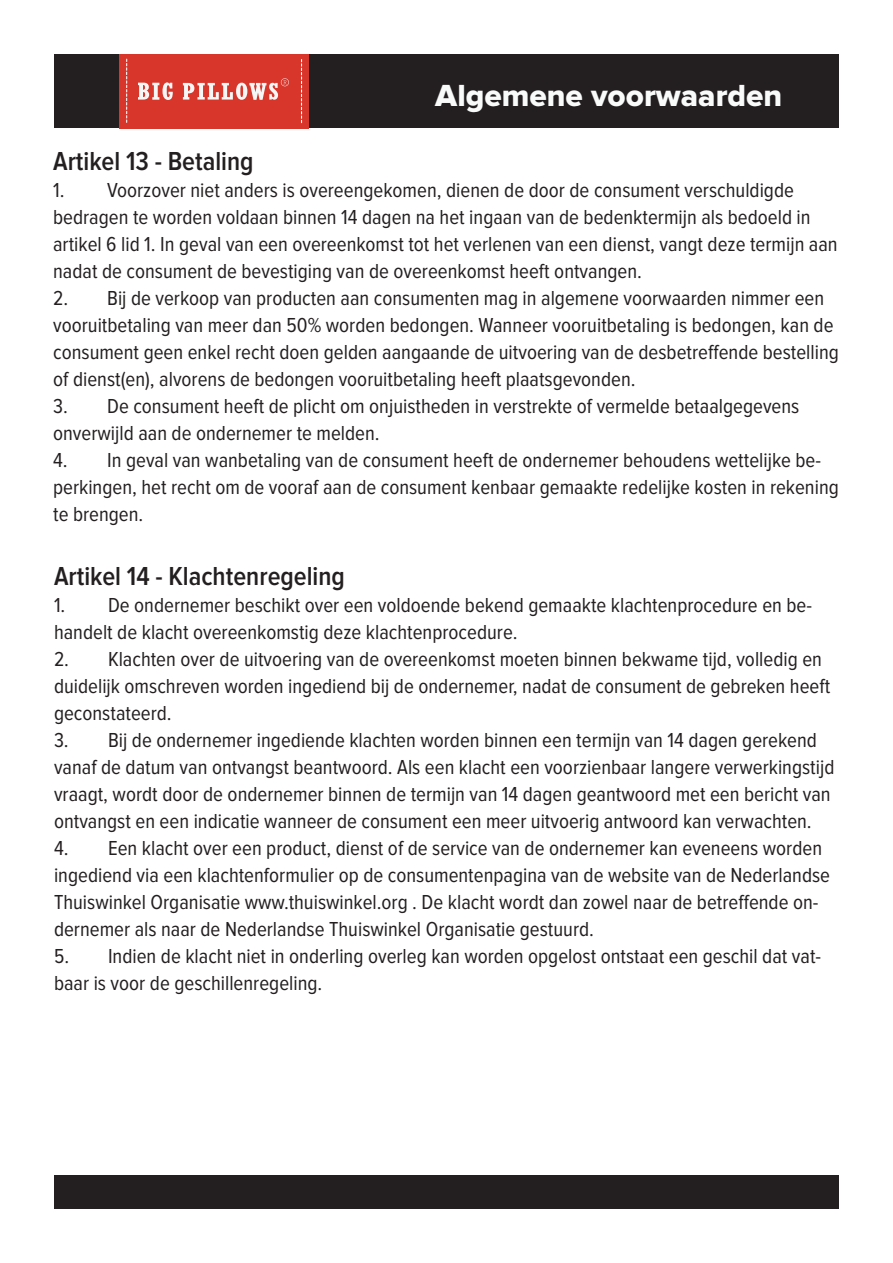
<style>
.page{position:relative;width:893px;height:1263px;background:#fff}
.page>*{position:absolute;margin:0;border:0;box-sizing:border-box;transform-origin:0 0}
.t1{font:31.65px "Proxima Nova Extrabld";color:#f9fafa}
.t2{font:600 27px "Proxima Nova Cond";color:#231f20}
.t3{font:21px/27px "Proxima Nova Cond";color:#231f20}
</style>
<div class="page">
<div style="left:54px;top:54px;width:785px;height:74px;background:#231f20"></div>
<div style="left:119px;top:54px;width:190px;height:74px;background:#d9362b"></div>
<svg style="left:183px;top:78px;width:106px;height:22px"></svg>
<svg style="left:138px;top:82px;width:35px;height:18px"></svg>
<svg style="left:301px;top:59px;width:1px;height:64px"></svg>
<svg style="left:126px;top:58px;width:1px;height:65px"></svg>
<div style="left:54px;top:1175px;width:785px;height:34px;background:#231f20"></div>
<h1 class="t1" style="left:435px;top:81px;width:349px">Algemene voorwaarden</h1>
<p class="t2" style="left:53px;top:149px;width:202px">Artikel 13 - Betaling</p>
<p class="t3" style="left:53px;top:178px;width:786px">1. Voorzover niet anders is overeengekomen, dienen de door de consument verschuldigde bedragen te worden voldaan binnen 14 dagen na het ingaan van de bedenktermijn als bedoeld in artikel 6 lid 1. In geval van een overeenkomst tot het verlenen van een dienst, vangt deze termijn aan nadat de consument de bevestiging van de overeenkomst heeft ontvangen.</p>
<p class="t3" style="left:53px;top:286px;width:787px">2. Bij de verkoop van producten aan consumenten mag in algemene voorwaarden nimmer een vooruitbetaling van meer dan 50% worden bedongen. Wanneer vooruitbetaling is bedongen, kan de consument geen enkel recht doen gelden aangaande de uitvoering van de desbetreffende bestelling of dienst(en), alvorens de bedongen vooruitbetaling heeft plaatsgevonden.</p>
<p class="t3" style="left:53px;top:394px;width:748px">3. De consument heeft de plicht om onjuistheden in verstrekte of vermelde betaalgegevens onverwijld aan de ondernemer te melden.</p>
<p class="t3" style="left:53px;top:448px;width:787px">4. In geval van wanbetaling van de consument heeft de ondernemer behoudens wettelijke be&shy;perkingen, het recht om de vooraf aan de consument kenbaar gemaakte redelijke kosten in rekening te brengen.</p>
<p class="t2" style="left:54px;top:563px;width:292px">Artikel 14 - Klachtenregeling</p>
<p class="t3" style="left:54px;top:592px;width:760px">1. De ondernemer beschikt over een voldoende bekend gemaakte klachtenprocedure en be&shy;handelt de klacht overeenkomstig deze klachtenprocedure.</p>
<p class="t3" style="left:54px;top:646px;width:778px">2. Klachten over de uitvoering van de overeenkomst moeten binnen bekwame tijd, volledig en duidelijk omschreven worden ingediend bij de ondernemer, nadat de consument de gebreken heeft geconstateerd.</p>
<p class="t3" style="left:54px;top:727px;width:782px">3. Bij de ondernemer ingediende klachten worden binnen een termijn van 14 dagen gerekend vanaf de datum van ontvangst beantwoord. Als een klacht een voorzienbaar langere verwerkingstijd vraagt, wordt door de ondernemer binnen de termijn van 14 dagen geantwoord met een bericht van ontvangst en een indicatie wanneer de consument een meer uitvoerig antwoord kan verwachten.</p>
<p class="t3" style="left:54px;top:835px;width:778px">4. Een klacht over een product, dienst of de service van de ondernemer kan eveneens worden ingediend via een klachtenformulier op de consumentenpagina van de website van de Nederlandse Thuiswinkel Organisatie www.thuiswinkel.org . De klacht wordt dan zowel naar de betreffende on&shy;dernemer als naar de Nederlandse Thuiswinkel Organisatie gestuurd.</p>
<p class="t3" style="left:54px;top:943px;width:769px">5. Indien de klacht niet in onderling overleg kan worden opgelost ontstaat een geschil dat vat&shy;baar is voor de geschillenregeling.</p>
</div>
